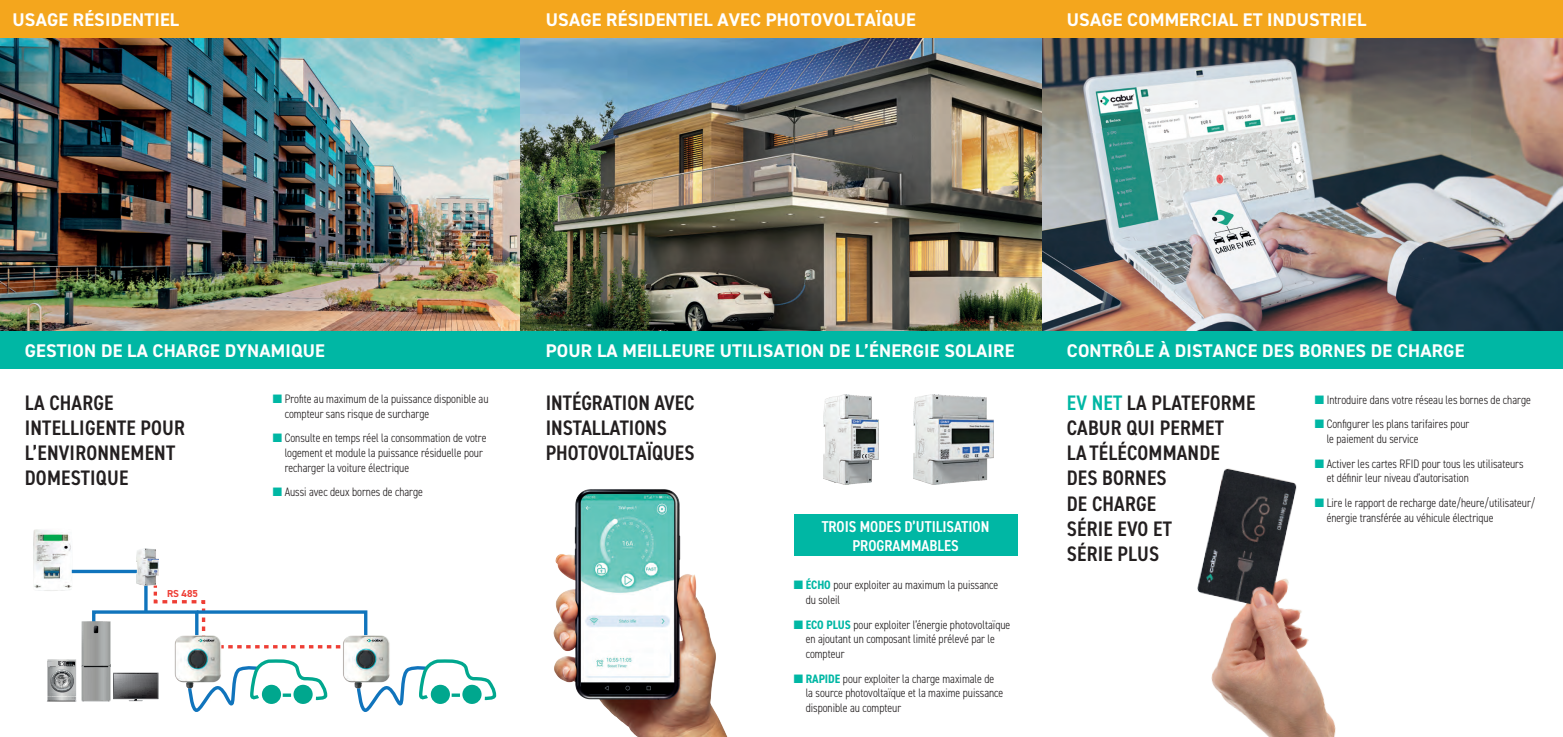
<style>
.page{position:relative;width:1563px;height:737px;background:#fff}
.page>*{position:absolute;margin:0;border:0;box-sizing:border-box;transform-origin:0 0}
.t1{font:600 condensed 21px/25.2px "DIN2014";letter-spacing:.01em;color:#231f20}
.t2{font:700 18.38px "DIN2014";letter-spacing:.01em;color:#fff}
.t3{font:600 condensed 15.75px/18.9px "DIN2014";color:#fff;text-align:center}
.t4{font:300 condensed 12.25px/14.7px "DIN2014";color:#231f20}
.t5{font:700 10.06px "DIN2014";color:#ee3e35}
.s1{color:#00b7a4}
.s2{font-weight:700;color:#00b7a4}
</style>
<div class="page">
<img style="left:1042px;top:37px;width:521px;height:294px">
<img style="left:1197px;top:468px;width:139px;height:269px">
<img style="left:0;top:37px;width:521px;height:294px">
<img style="left:521px;top:37px;width:521px;height:294px">
<div style="left:0;top:331px;width:521px;height:37px;background:#00b7a4"></div>
<div style="left:521px;top:331px;width:521px;height:37px;background:#00b7a4"></div>
<div style="left:521px;top:0;width:521px;height:37px;background:#f4a61d"></div>
<div style="left:0;top:0;width:521px;height:37px;background:#f4a61d"></div>
<div style="left:1042px;top:331px;width:521px;height:37px;background:#00b7a4"></div>
<div style="left:1042px;top:0;width:521px;height:37px;background:#f4a61d"></div>
<div style="left:794px;top:515px;width:223px;height:41px;background:#00b7a4"></div>
<img style="left:823px;top:394px;width:56px;height:90px">
<img style="left:913px;top:394px;width:80px;height:90px">
<img style="left:553px;top:489px;width:175px;height:248px">
<img style="left:33px;top:529px;width:39px;height:62px">
<hr style="left:72px;top:570px;width:68px;height:3px;background:#1074bc">
<svg style="left:47px;top:585px;width:449px;height:127px"></svg>
<img style="left:136px;top:548px;width:23px;height:37px">
<img style="left:154px;top:616px;width:107px;height:85px">
<img style="left:323px;top:616px;width:106px;height:85px">
<h2 class="t2" style="left:12px;top:7px;width:168px">USAGE RÉSIDENTIEL</h2>
<h2 class="t2" style="left:546px;top:7px;width:371px">USAGE RÉSIDENTIEL AVEC PHOTOVOLTAÏQUE</h2>
<h2 class="t2" style="left:1067px;top:7px;width:301px">USAGE COMMERCIAL ET INDUSTRIEL</h2>
<h2 class="t2" style="left:25px;top:338px;width:302px">GESTION DE LA CHARGE DYNAMIQUE</h2>
<h2 class="t2" style="left:546px;top:338px;width:470px">POUR LA MEILLEURE UTILISATION DE L’ÉNERGIE SOLAIRE</h2>
<h2 class="t2" style="left:1067px;top:338px;width:399px">CONTRÔLE À DISTANCE DES BORNES DE CHARGE</h2>
<h1 class="t1" style="left:546px;top:389px;width:150px">INTÉGRATION AVEC<br>INSTALLATIONS<br>PHOTOVOLTAÏQUES</h1>
<p class="t4" style="left:285px;top:391px;width:205px;text-indent:-12px"><span class="s1">■</span> Profite au maximum de la puissance disponible au compteur sans risque de surcharge</p>
<p class="t4" style="left:285px;top:430px;width:203px;text-indent:-12px"><span class="s1">■</span> Consulte en temps réel la consommation de votre logement et module la puissance résiduelle pour recharger la voiture électrique</p>
<p class="t4" style="left:273px;top:484px;width:152px"><span class="s1">■</span> Aussi avec deux bornes de charge</p>
<h1 class="t1" style="left:25px;top:389px;width:162px">LA CHARGE<br>INTELLIGENTE POUR<br>L’ENVIRONNEMENT<br>DOMESTIQUE</h1>
<h1 class="t1" style="left:1067px;top:389px;width:190px"><span class="s1">EV NET</span> LA PLATEFORME<br>CABUR QUI PERMET<br>LA TÉLÉCOMMANDE<br>DES BORNES<br>DE CHARGE<br>SÉRIE EVO ET<br>SÉRIE PLUS</h1>
<p class="t3" style="left:821px;top:517px;width:169px">TROIS MODES D’UTILISATION<br>PROGRAMMABLES</p>
<p class="t5" style="left:167px;top:586px;width:32px">RS 485</p>
<p class="t4" style="left:805px;top:578px;width:194px;text-indent:-12px"><span class="s1">■</span> <span class="s2">ÉCHO</span> pour exploiter au maximum la puissance du soleil</p>
<p class="t4" style="left:805px;top:617px;width:206px;text-indent:-12px"><span class="s1">■</span> <span class="s2">ECO PLUS</span> pour exploiter l’énergie photovoltaïque en ajoutant un composant limité prélevé par le compteur</p>
<p class="t4" style="left:805px;top:671px;width:199px;text-indent:-12px"><span class="s1">■</span> <span class="s2">RAPIDE</span> pour exploiter la charge maximale de la source photovoltaïque et la maxime puissance disponible au compteur</p>
<p class="t4" style="left:1315px;top:392px;width:217px"><span class="s1">■</span> Introduire dans votre réseau les bornes de charge</p>
<p class="t4" style="left:1326px;top:417px;width:144px;text-indent:-12px"><span class="s1">■</span> Configurer les plans tarifaires pour le paiement du service</p>
<p class="t4" style="left:1326px;top:456px;width:198px;text-indent:-12px"><span class="s1">■</span> Activer les cartes RFID pour tous les utilisateurs et définir leur niveau d’autorisation</p>
<p class="t4" style="left:1326px;top:495px;width:210px;text-indent:-12px"><span class="s1">■</span> Lire le rapport de recharge date/heure/utilisateur/ énergie transférée au véhicule électrique</p>
</div>
